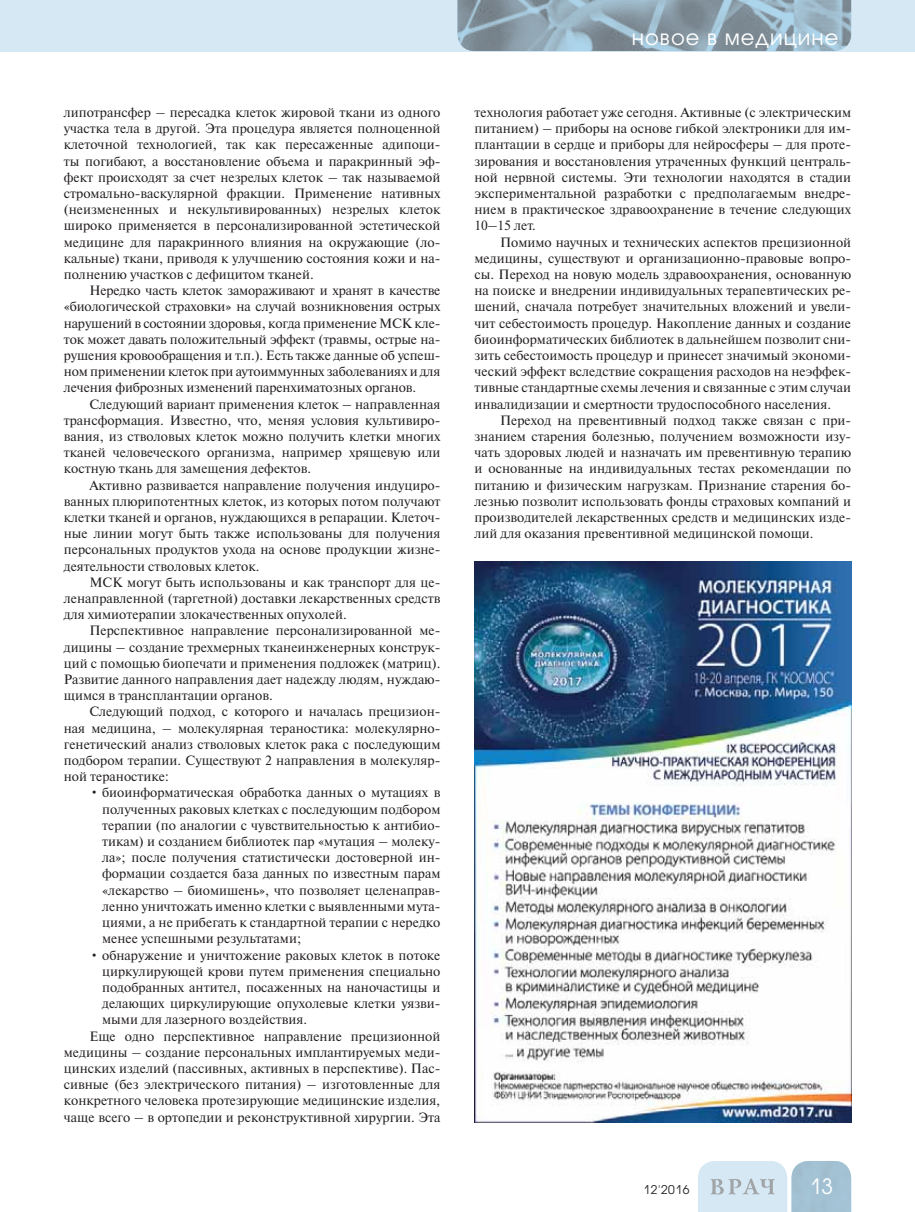
<style>
.page{position:relative;width:915px;height:1212px;background:#fff}
.page>*{position:absolute;margin:0;border:0;box-sizing:border-box;transform-origin:0 0}
.t1{font:21px "Avant Garde Gothic C";letter-spacing:.05em;color:#fff}
.t2{font:13.5px/16.2px "Newton C";color:#231f20;text-align:justify}
.t3{font:12px "Avant Garde Gothic C";letter-spacing:.05em;color:#231f20}
</style>
<div class="page">
<div style="left:0;top:0;width:914px;height:51px;background:#d5e8f4"></div>
<svg style="left:698px;top:1161px;width:152px;height:51px;background:#c2d7e4"></svg>
<img style="left:457px;top:0;width:393px;height:51px">
<img style="left:474px;top:561px;width:376px;height:562px">
<p class="t2" style="left:64px;top:106px;width:378px">липотрансфер – пересадка клеток жировой ткани из одного участка тела в другой. Эта процедура является полноценной клеточной технологией, так как пересаженные адипоци&shy;ты погибают, а восстановление объема и паракринный эф&shy;фект происходят за счет незрелых клеток – так называемой стромально-васкулярной фракции. Применение нативных (неизмененных и некультивированных) незрелых клеток широко применяется в персонализированной эстетической медицине для паракринного влияния на окружающие (ло&shy;кальные) ткани, приводя к улучшению состояния кожи и на&shy;полнению участков с дефицитом тканей.</p>
<p class="t2" style="left:64px;top:284px;width:378px;text-indent:26px">Нередко часть клеток замораживают и хранят в качестве «биологической страховки» на случай возникновения острых нарушений в состоянии здоровья, когда применение МСК кле&shy;ток может давать положительный эффект (травмы, острые на&shy;рушения кровообращения и т.п.). Есть также данные об успеш&shy;ном применении клеток при аутоиммунных заболеваниях и для лечения фиброзных изменений паренхиматозных органов.</p>
<p class="t2" style="left:64px;top:397px;width:378px;text-indent:26px">Следующий вариант применения клеток – направленная трансформация. Известно, что, меняя условия культивиро&shy;вания, из стволовых клеток можно получить клетки многих тканей человеческого организма, например хрящевую или костную ткань для замещения дефектов.</p>
<p class="t2" style="left:64px;top:478px;width:378px;text-indent:26px">Активно развивается направление получения индуциро&shy;ванных плюрипотентных клеток, из которых потом получают клетки тканей и органов, нуждающихся в репарации. Клеточ&shy;ные линии могут быть также использованы для получения персональных продуктов ухода на основе продукции жизне&shy;деятельности стволовых клеток.</p>
<p class="t2" style="left:64px;top:575px;width:378px;text-indent:26px">МСК могут быть использованы и как транспорт для це&shy;ленаправленной (таргетной) доставки лекарственных средств для химиотерапии злокачественных опухолей.</p>
<p class="t2" style="left:64px;top:624px;width:378px;text-indent:26px">Перспективное направление персонализированной ме&shy;дицины – создание трехмерных тканеинженерных конструк&shy;ций с помощью биопечати и применения подложек (матриц).<br>Развитие данного направления дает надежду людям, нуждаю&shy;щимся в трансплантации органов.</p>
<p class="t2" style="left:64px;top:705px;width:378px;text-indent:26px">Следующий подход, с которого и началась прецизион&shy;ная медицина, – молекулярная тераностика: молекулярно&shy;генетический анализ стволовых клеток рака с последующим подбором терапии. Существуют 2 направления в молекуляр&shy;ной тераностике:</p>
<p class="t2" style="left:102px;top:786px;width:340px;text-indent:-13px">• биоинформатическая обработка данных о мутациях в полученных раковых клетках с последующим подбором терапии (по аналогии с чувствительностью к антибио&shy;тикам) и созданием библиотек пар «мутация – молеку&shy;ла»; после получения статистически достоверной ин&shy;формации создается база данных по известным парам «лекарство – биомишень», что позволяет целенаправ&shy;ленно уничтожать именно клетки с выявленными мута&shy;циями, а не прибегать к стандартной терапии с нередко менее успешными результатами;</p>
<p class="t2" style="left:89px;top:948px;width:352px">• обнаружение и уничтожение раковых клеток в потоке</p>
<p class="t2" style="left:102px;top:964px;width:340px">циркулирующей крови путем применения специально</p>
<p class="t2" style="left:102px;top:980px;width:340px">подобранных антител, посаженных на наночастицы и</p>
<p class="t2" style="left:102px;top:997px;width:340px">делающих циркулирующие опухолевые клетки уязви-</p>
<p class="t2" style="left:102px;top:1013px;width:206px">мыми для лазерного воздействия.</p>
<p class="t2" style="left:89px;top:1029px;width:352px">Еще одно перспективное направление прецизионной</p>
<p class="t2" style="left:64px;top:1045px;width:378px">медицины – создание персональных имплантируемых меди-</p>
<p class="t2" style="left:64px;top:1061px;width:378px">цинских изделий (пассивных, активных в перспективе). Пас-</p>
<p class="t2" style="left:64px;top:1078px;width:378px">сивные (без электрического питания) – изготовленные для</p>
<p class="t2" style="left:64px;top:1094px;width:378px">конкретного человека протезирующие медицинские изделия,</p>
<p class="t2" style="left:64px;top:1110px;width:378px">чаще всего – в ортопедии и реконструктивной хирургии. Эта</p>
<h1 class="t1" style="left:631px;top:27px;width:208px">новое в медицине</h1>
<p class="t2" style="left:474px;top:106px;width:378px">технология работает уже сегодня. Активные (с электрическим питанием) – приборы на основе гибкой электроники для им&shy;плантации в сердце и приборы для нейросферы – для проте&shy;зирования и восстановления утраченных функций централь&shy;ной нервной системы. Эти технологии находятся в стадии экспериментальной разработки с предполагаемым внедре&shy;нием в практическое здравоохранение в течение следующих 10–15 лет.</p>
<p class="t2" style="left:474px;top:235px;width:378px;text-indent:26px">Помимо научных и технических аспектов прецизионной медицины, существуют и организационно-правовые вопро&shy;сы. Переход на новую модель здравоохранения, основанную на поиске и внедрении индивидуальных терапевтических ре&shy;шений, сначала потребует значительных вложений и увели&shy;чит себестоимость процедур. Накопление данных и создание биоинформатических библиотек в дальнейшем позволит сни&shy;зить себестоимость процедур и принесет значимый экономи&shy;ческий эффект вследствие сокращения расходов на неэффек&shy;тивные стандартные схемы лечения и связанные с этим случаи инвалидизации и смертности трудоспособного населения.</p>
<p class="t2" style="left:474px;top:413px;width:378px;text-indent:26px">Переход на превентивный подход также связан с при&shy;знанием старения болезнью, получением возможности изу&shy;чать здоровых людей и назначать им превентивную терапию и основанные на индивидуальных тестах рекомендации по питанию и физическим нагрузкам. Признание старения бо&shy;лезнью позволит использовать фонды страховых компаний и производителей лекарственных средств и медицинских изде&shy;лий для оказания превентивной медицинской помощи.</p>
<p class="t3" style="left:643px;top:1184px;width:47px">12'2016</p>
<h1 class="t1" style="left:809px;top:1177px;width:25px">13</h1>
</div>
